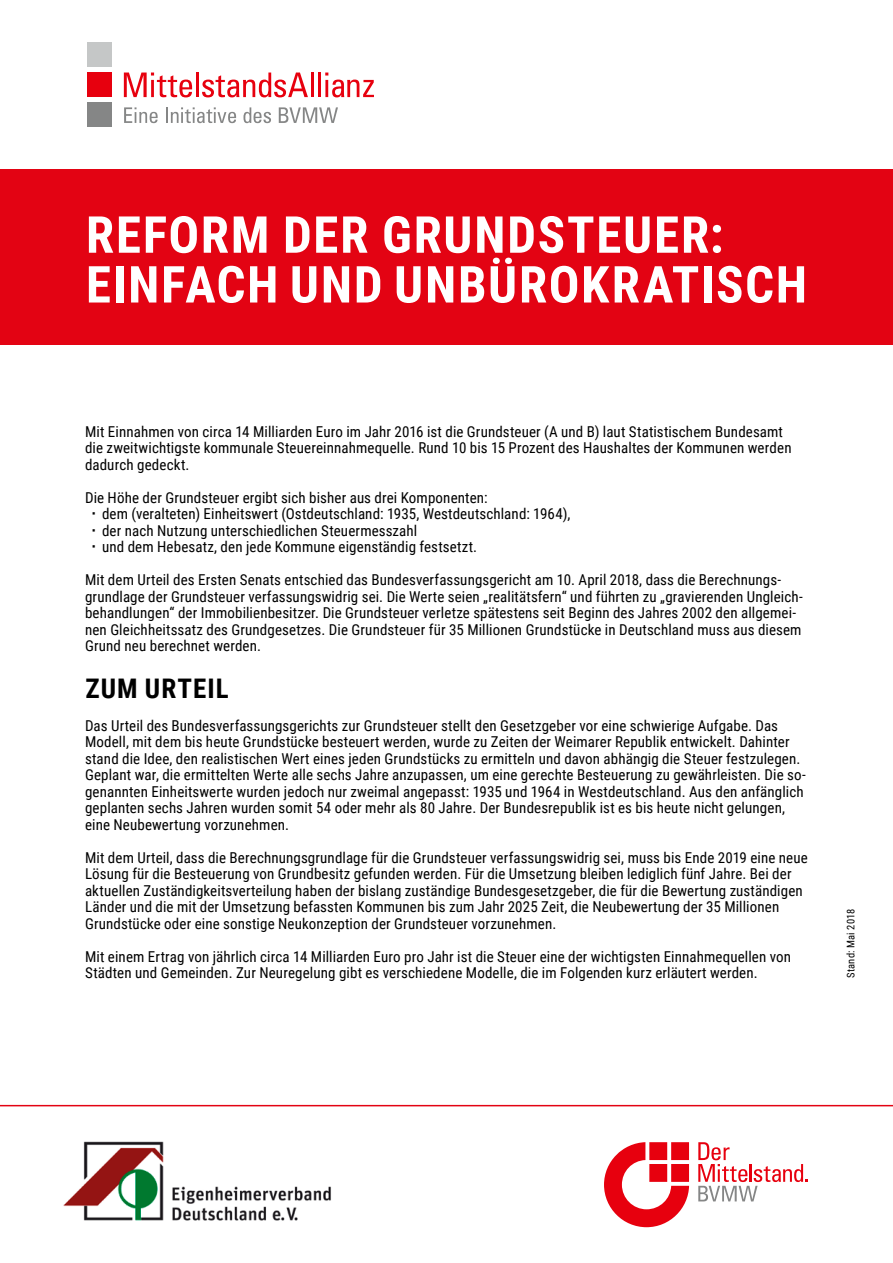
<style>
.page{position:relative;width:893px;height:1263px;background:#fff}
.page>*{position:absolute;margin:0;border:0;box-sizing:border-box;transform-origin:0 0}
.t1{font:700 51px/49.8px "Roboto Condensed";letter-spacing:.035em;color:#fff}
.t2{font:700 27px "Roboto Condensed";letter-spacing:.04em;color:#000}
.t3{font:15px/16.5px "Roboto Condensed";letter-spacing:.01em;color:#000}
.t4{font:10.5px "Roboto Condensed";letter-spacing:.02em;color:#000}
</style>
<div class="page">
<div style="left:0;top:170px;width:893px;height:175px;background:#e30313"></div>
<svg style="left:124px;top:107px;width:34px;height:16px"></svg>
<svg style="left:166px;top:107px;width:70px;height:16px"></svg>
<svg style="left:243px;top:107px;width:28px;height:16px"></svg>
<svg style="left:279px;top:107px;width:59px;height:16px"></svg>
<svg style="left:124px;top:73px;width:68px;height:24px"></svg>
<hr style="left:196px;top:73px;width:3px;height:24px;background:#e7000e">
<svg style="left:202px;top:73px;width:106px;height:24px"></svg>
<hr style="left:311px;top:73px;width:3px;height:24px;background:#e7000e">
<hr style="left:318px;top:73px;width:3px;height:24px;background:#e7000e">
<svg style="left:325px;top:73px;width:49px;height:24px"></svg>
<div style="left:87px;top:73px;width:25px;height:24px;background:#e7000e"></div>
<div style="left:87px;top:43px;width:25px;height:24px;background:#c5c7c7"></div>
<div style="left:87px;top:103px;width:25px;height:24px;background:#858686"></div>
<svg style="left:604px;top:1142px;width:85px;height:85px"></svg>
<svg style="left:698px;top:1142px;width:110px;height:59px"></svg>
<hr style="left:0;top:1105px;width:893px;height:1px;background:#e30313">
<img style="left:63px;top:1141px;width:268px;height:80px">
<h1 class="t1" style="left:86px;top:208px;width:723px">REFORM DER GRUNDSTEUER:<br>EINFACH UND UNBÜROKRATISCH</h1>
<p class="t3" style="left:85px;top:422px;width:708px">Mit Einnahmen von circa 14 Milliarden Euro im Jahr 2016 ist die Grundsteuer (A und B) laut Statistischem Bundesamt die zweitwichtigste kommunale Steuereinnahmequelle. Rund 10 bis 15 Prozent des Haushaltes der Kommunen werden dadurch gedeckt.</p>
<p class="t3" style="left:102px;top:488px;width:470px;text-indent:-17px">Die Höhe der Grundsteuer ergibt sich bisher aus drei Komponenten:<br>dem (veralteten) Einheitswert (Ostdeutschland: 1935, Westdeutschland: 1964), der nach Nutzung unterschiedlichen Steuermesszahl<br>und dem Hebesatz, den jede Kommune eigenständig festsetzt.</p>
<p class="t3" style="left:85px;top:571px;width:719px">Mit dem Urteil des Ersten Senats entschied das Bundesverfassungsgericht am 10. April 2018, dass die Berechnungs&shy;grundlage der Grundsteuer verfassungswidrig sei. Die Werte seien „realitätsfern“ und führten zu „gravierenden Ungleich&shy;behandlungen“ der Immobilienbesitzer. Die Grundsteuer verletze spätestens seit Beginn des Jahres 2002 den allgemei&shy;nen Gleichheitssatz des Grundgesetzes. Die Grundsteuer für 35 Millionen Grundstücke in Deutschland muss aus diesem Grund neu berechnet werden.</p>
<h2 class="t2" style="left:86px;top:669px;width:145px">ZUM URTEIL</h2>
<p class="t3" style="left:85px;top:716px;width:722px">Das Urteil des Bundesverfassungsgerichts zur Grundsteuer stellt den Gesetzgeber vor eine schwierige Aufgabe. Das Modell, mit dem bis heute Grundstücke besteuert werden, wurde zu Zeiten der Weimarer Republik entwickelt. Dahinter stand die Idee, den realistischen Wert eines jeden Grundstücks zu ermitteln und davon abhängig die Steuer festzulegen.<br>Geplant war, die ermittelten Werte alle sechs Jahre anzupassen, um eine gerechte Besteuerung zu gewährleisten. Die so&shy;genannten Einheitswerte wurden jedoch nur zweimal angepasst: 1935 und 1964 in Westdeutschland. Aus den anfänglich geplanten sechs Jahren wurden somit 54 oder mehr als 80 Jahre. Der Bundesrepublik ist es bis heute nicht gelungen, eine Neubewertung vorzunehmen.</p>
<p class="t3" style="left:85px;top:848px;width:724px">Mit dem Urteil, dass die Berechnungsgrundlage für die Grundsteuer verfassungswidrig sei, muss bis Ende 2019 eine neue Lösung für die Besteuerung von Grundbesitz gefunden werden. Für die Umsetzung bleiben lediglich fünf Jahre. Bei der aktuellen Zuständigkeitsverteilung haben der bislang zuständige Bundesgesetzgeber, die für die Bewertung zuständigen Länder und die mit der Umsetzung befassten Kommunen bis zum Jahr 2025 Zeit, die Neubewertung der 35 Millionen Grundstücke oder eine sonstige Neukonzeption der Grundsteuer vorzunehmen.</p>
<p class="t3" style="left:85px;top:947px;width:708px">Mit einem Ertrag von jährlich circa 14 Milliarden Euro pro Jahr ist die Steuer eine der wichtigsten Einnahmequellen von<br>Städten und Gemeinden. Zur Neuregelung gibt es verschiedene Modelle, die im Folgenden kurz erläutert werden.</p>
<p class="t4" style="left:843px;top:978px;width:71px;rotate:-90deg">Stand: Mai 2018</p>
</div>
